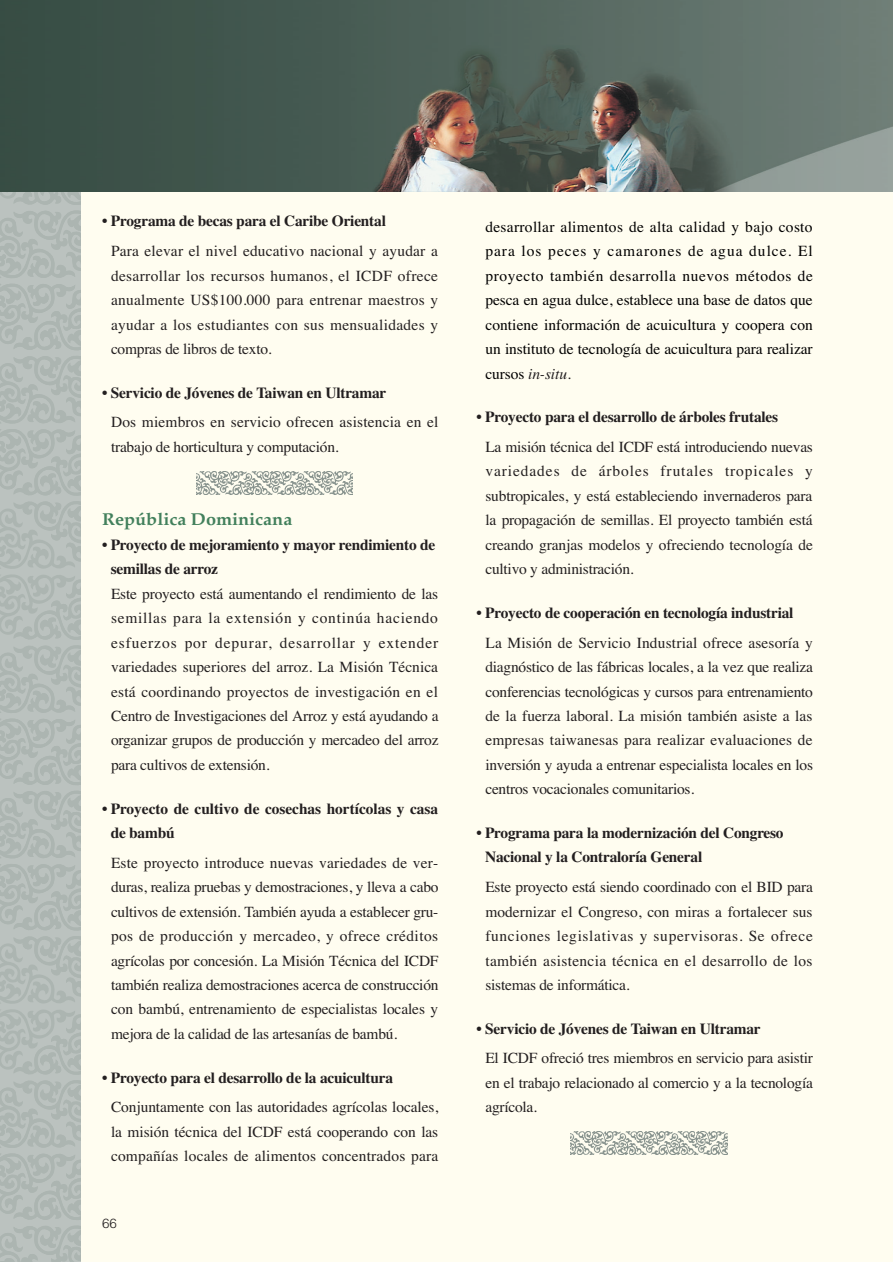
<style>
.page{position:relative;width:893px;height:1262px;background:#fff}
.page>*{position:absolute;margin:0;border:0;box-sizing:border-box;transform-origin:0 0}
.t1{font:700 17.1px "Palatino";color:#42805c;scale:1.05 1}
.t2{font:15.45px/24.5px "Times";letter-spacing:-.015em;color:#231f20;text-align:justify}
.t3{font:700 15.45px/24.5px "Times";letter-spacing:-.015em;color:#231f20}
.t4{font:15.45px/24.5px "Times";letter-spacing:-.005em;color:#000;text-align:justify}
.t5{font:15.45px/24.5px "Times";letter-spacing:.01em;color:#231f20}
.t6{font:300 13.35px "Helvetica";color:#231f20}
.s1{font-style:italic;color:#231f20}
.s2{color:#231f20}
</style>
<div class="page">
<div style="left:0;top:0;width:892px;height:1261px;background:#fffdf0"></div>
<svg style="left:0;top:191px;width:81px;height:1070px;background:#b3bbb8"></svg>
<img style="left:196px;top:471px;width:156px;height:23px">
<img style="left:571px;top:1131px;width:156px;height:23px">
<img style="left:0;top:0;width:892px;height:191px">
<p class="t3" style="left:102px;top:210px;width:285px">• Programa de becas para el Caribe Oriental</p>
<p class="t2" style="left:111px;top:240px;width:329px">Para elevar el nivel educativo nacional y ayudar a desarrollar los recursos humanos, el ICDF ofrece anualmente US$100.000 para entrenar maestros y ayudar a los estudiantes con sus mensualidades y compras de libros de texto.</p>
<p class="t3" style="left:102px;top:382px;width:286px">• Servicio de Jóvenes de Taiwan en Ultramar</p>
<p class="t5" style="left:111px;top:411px;width:329px">Dos miembros en servicio ofrecen asistencia en el trabajo de horticultura y computación.</p>
<p class="t1" style="left:102px;top:513px;width:183px">República Dominicana</p>
<p class="t3" style="left:111px;top:534px;width:326px;text-indent:-9px">• Proyecto de mejoramiento y mayor rendimiento de semillas de arroz</p>
<p class="t2" style="left:111px;top:583px;width:329px">Este proyecto está aumentando el rendimiento de las semillas para la extensión y continúa haciendo esfuerzos por depurar, desarrollar y extender variedades superiores del arroz. La Misión Técnica está coordinando proyectos de investigación en el Centro de Investigaciones del Arroz y está ayudando a organizar grupos de producción y mercadeo del arroz para cultivos de extensión.</p>
<p class="t3" style="left:111px;top:797px;width:329px;text-indent:-9px">• Proyecto de cultivo de cosechas hortícolas y casa de bambú</p>
<p class="t2" style="left:111px;top:851px;width:329px">Este proyecto introduce nuevas variedades de ver&shy;duras, realiza pruebas y demostraciones, y lleva a cabo cultivos de extensión. También ayuda a establecer gru&shy;pos de producción y mercadeo, y ofrece créditos agrícolas por concesión. La Misión Técnica del ICDF también realiza demostraciones acerca de construcción con bambú, entrenamiento de especialistas locales y mejora de la calidad de las artesanías de bambú.</p>
<p class="t3" style="left:102px;top:1066px;width:292px">• Proyecto para el desarrollo de la acuicultura</p>
<p class="t2" style="left:111px;top:1096px;width:329px">Conjuntamente con las autoridades agrícolas locales, la misión técnica del ICDF está cooperando con las compañías locales de alimentos concentrados para</p>
<p class="t6" style="left:102px;top:1218px;width:16px">66</p>
<p class="t4" style="left:485px;top:216px;width:329px">desarrollar alimentos de alta calidad y bajo costo para los peces y camarones de agua dulce. El proyecto también desarrolla nuevos métodos de pesca en agua dulce, establece una base de datos que contiene información de acuicultura y coopera con un instituto de tecnología de acuicultura para realizar cursos <span class="s1">in-situ</span><span class="s2">.</span></p>
<p class="t3" style="left:476px;top:406px;width:303px">• Proyecto para el desarrollo de árboles frutales</p>
<p class="t2" style="left:485px;top:436px;width:329px">La misión técnica del ICDF está introduciendo nuevas variedades de árboles frutales tropicales y subtropicales, y está estableciendo invernaderos para la propagación de semillas. El proyecto también está creando granjas modelos y ofreciendo tecnología de cultivo y administración.</p>
<p class="t3" style="left:476px;top:602px;width:318px">• Proyecto de cooperación en tecnología industrial</p>
<p class="t2" style="left:485px;top:631px;width:329px">La Misión de Servicio Industrial ofrece asesoría y diagnóstico de las fábricas locales, a la vez que realiza conferencias tecnológicas y cursos para entrenamiento de la fuerza laboral. La misión también asiste a las empresas taiwanesas para realizar evaluaciones de inversión y ayuda a entrenar especialista locales en los centros vocacionales comunitarios.</p>
<p class="t3" style="left:485px;top:822px;width:300px;text-indent:-9px">• Programa para la modernización del Congreso<br>Nacional y la Contraloría General</p>
<p class="t2" style="left:485px;top:876px;width:329px">Este proyecto está siendo coordinado con el BID para modernizar el Congreso, con miras a fortalecer sus funciones legislativas y supervisoras. Se ofrece también asistencia técnica en el desarrollo de los sistemas de informática.</p>
<p class="t3" style="left:476px;top:1017px;width:286px">• Servicio de Jóvenes de Taiwan en Ultramar</p>
<p class="t2" style="left:485px;top:1047px;width:329px">El ICDF ofreció tres miembros en servicio para asistir en el trabajo relacionado al comercio y a la tecnología agrícola.</p>
</div>
